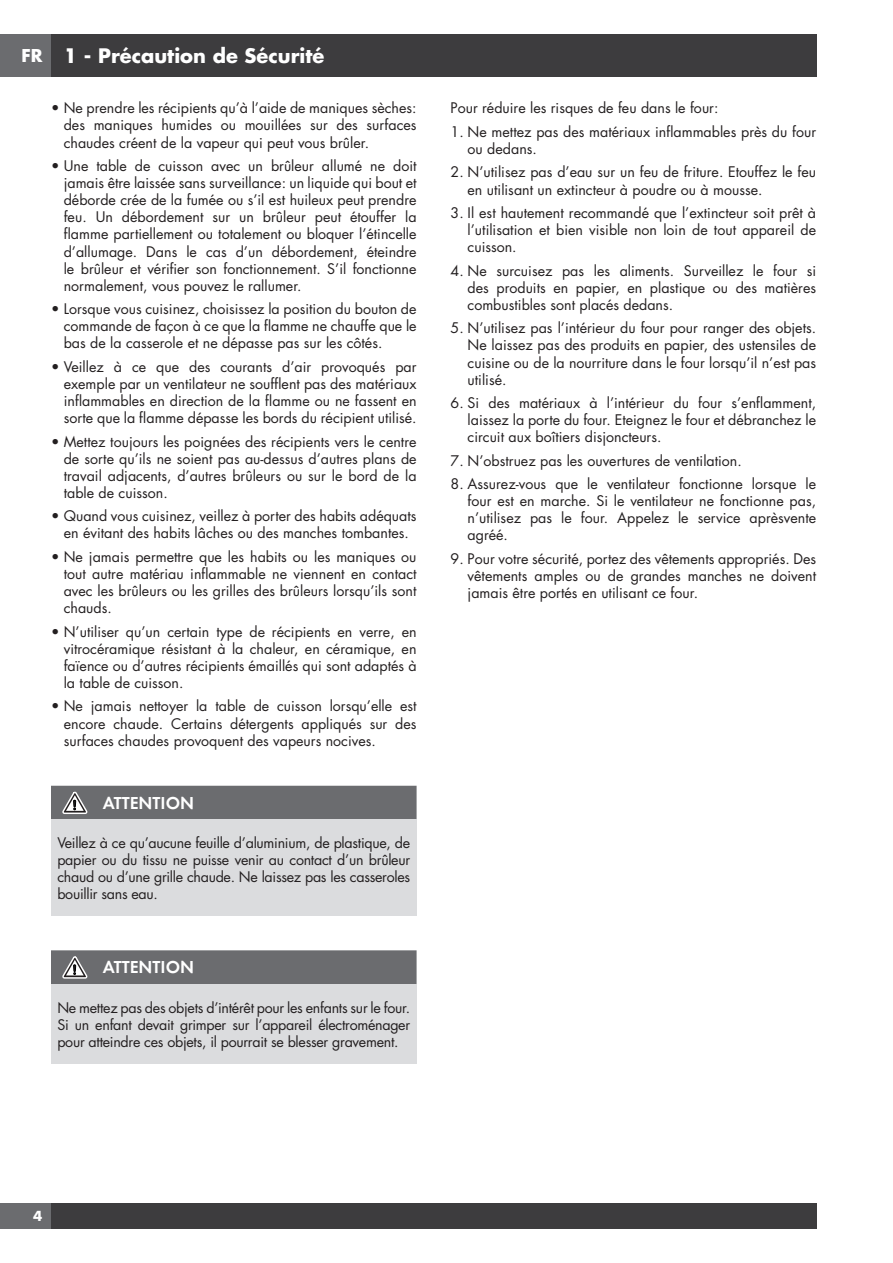
<style>
.page{position:relative;width:893px;height:1263px;background:#fff}
.page>*{position:absolute;margin:0;border:0;box-sizing:border-box;transform-origin:0 0}
.t1{font:700 19.5px "Futura";color:#fff}
.t2{font:18px "Futura Dem Bld";color:#fff}
.t3{font:700 17.25px "Futura";color:#fff}
.t4{font:14.25px/17.1px "Futura";color:#231f20;text-align:justify}
.t5{font:700 13.5px "Futura";color:#fff}
</style>
<div class="page">
<div style="left:0;top:34px;width:51px;height:43px;background:#6b6c6f"></div>
<div style="left:51px;top:34px;width:765px;height:43px;background:#3d3c3e"></div>
<div style="left:0;top:1203px;width:51px;height:26px;background:#6b6c6f"></div>
<div style="left:51px;top:1203px;width:765px;height:26px;background:#3d3c3e"></div>
<div style="left:51px;top:820px;width:366px;height:96px;background:#dbdcde"></div>
<div style="left:51px;top:786px;width:366px;height:34px;background:#6b6c6f"></div>
<div style="left:51px;top:984px;width:366px;height:80px;background:#dbdcde"></div>
<div style="left:51px;top:950px;width:366px;height:34px;background:#6b6c6f"></div>
<p class="t3" style="left:21px;top:48px;width:23px">FR</p>
<h1 class="t1" style="left:64px;top:47px;width:262px">1 - Précaution de Sécurité</h1>
<p class="t4" style="left:64px;top:101px;width:354px;text-indent:-13px">• Ne prendre les récipients qu’à l’aide de maniques sèches: des maniques humides ou mouillées sur des surfaces chaudes créent de la vapeur qui peut vous brûler.</p>
<p class="t4" style="left:64px;top:158px;width:354px;text-indent:-13px">• Une table de cuisson avec un brûleur allumé ne doit jamais être laissée sans surveillance: un liquide qui bout et déborde crée de la fumée ou s’il est huileux peut prendre feu. Un débordement sur un brûleur peut étouffer la flamme partiellement ou totalement ou bloquer l’étincelle d’allumage. Dans le cas d’un débordement, éteindre le brûleur et vérifier son fonctionnement. S’il fonctionne normalement, vous pouvez le rallumer.</p>
<p class="t4" style="left:64px;top:302px;width:354px;text-indent:-13px">• Lorsque vous cuisinez, choisissez la position du bouton de commande de façon à ce que la flamme ne chauffe que le bas de la casserole et ne dépasse pas sur les côtés.</p>
<p class="t4" style="left:64px;top:359px;width:354px;text-indent:-13px">• Veillez à ce que des courants d’air provoqués par exemple par un ventilateur ne soufflent pas des matériaux inflammables en direction de la flamme ou ne fassent en sorte que la flamme dépasse les bords du récipient utilisé.</p>
<p class="t4" style="left:64px;top:434px;width:354px;text-indent:-13px">• Mettez toujours les poignées des récipients vers le centre de sorte qu’ils ne soient pas au-dessus d’autres plans de travail adjacents, d’autres brûleurs ou sur le bord de la table de cuisson.</p>
<p class="t4" style="left:51px;top:509px;width:367px;text-align:center">• Quand vous cuisinez, veillez à porter des habits adéquats en évitant des habits lâches ou des manches tombantes.</p>
<p class="t4" style="left:64px;top:549px;width:354px;text-indent:-13px">• Ne jamais permettre que les habits ou les maniques ou tout autre matériau inflammable ne viennent en contact avec les brûleurs ou les grilles des brûleurs lorsqu’ils sont chauds.</p>
<p class="t4" style="left:64px;top:624px;width:354px;text-indent:-13px">• N’utiliser qu’un certain type de récipients en verre, en vitrocéramique résistant à la chaleur, en céramique, en faïence ou d’autres récipients émaillés qui sont adaptés à la table de cuisson.</p>
<p class="t4" style="left:64px;top:699px;width:354px;text-indent:-13px">• Ne jamais nettoyer la table de cuisson lorsqu’elle est encore chaude. Certains détergents appliqués sur des surfaces chaudes provoquent des vapeurs nocives.</p>
<p class="t2" style="left:103px;top:795px;width:93px">ATTENTION</p>
<p class="t4" style="left:57px;top:835px;width:354px">Veillez à ce qu’aucune feuille d’aluminium, de plastique, de papier ou du tissu ne puisse venir au contact d’un brûleur chaud ou d’une grille chaude. Ne laissez pas les casseroles bouillir sans eau.</p>
<p class="t2" style="left:103px;top:959px;width:93px">ATTENTION</p>
<p class="t4" style="left:57px;top:1000px;width:354px">Ne mettez pas des objets d’intérêt pour les enfants sur le four.<br>Si un enfant devait grimper sur l’appareil électroménager pour atteindre ces objets, il pourrait se blesser gravement.</p>
<p class="t4" style="left:451px;top:101px;width:269px">Pour réduire les risques de feu dans le four:</p>
<p class="t4" style="left:468px;top:124px;width:350px;text-indent:-17px">1. Ne mettez pas des matériaux inflammables près du four ou dedans.</p>
<p class="t4" style="left:468px;top:165px;width:350px;text-indent:-17px">2. N’utilisez pas d’eau sur un feu de friture. Etouffez le feu en utilisant un extincteur à poudre ou à mousse.</p>
<p class="t4" style="left:468px;top:205px;width:350px;text-indent:-17px">3. Il est hautement recommandé que l’extincteur soit prêt à l’utilisation et bien visible non loin de tout appareil de cuisson.</p>
<p class="t4" style="left:468px;top:263px;width:350px;text-indent:-17px">4. Ne surcuisez pas les aliments. Surveillez le four si des produits en papier, en plastique ou des matières combustibles sont placés dedans.</p>
<p class="t4" style="left:468px;top:321px;width:350px;text-indent:-17px">5. N’utilisez pas l’intérieur du four pour ranger des objets.<br>Ne laissez pas des produits en papier, des ustensiles de cuisine ou de la nourriture dans le four lorsqu’il n’est pas utilisé.</p>
<p class="t4" style="left:468px;top:395px;width:350px;text-indent:-17px">6. Si des matériaux à l’intérieur du four s’enflamment, laissez la porte du four. Eteignez le four et débranchez le circuit aux boîtiers disjoncteurs.</p>
<p class="t4" style="left:451px;top:453px;width:293px">7. N’obstruez pas les ouvertures de ventilation.</p>
<p class="t4" style="left:468px;top:477px;width:350px;text-indent:-17px">8. Assurez-vous que le ventilateur fonctionne lorsque le four est en marche. Si le ventilateur ne fonctionne pas, n’utilisez pas le four. Appelez le service aprèsvente agréé.</p>
<p class="t4" style="left:468px;top:551px;width:350px;text-indent:-17px">9. Pour votre sécurité, portez des vêtements appropriés. Des vêtements amples ou de grandes manches ne doivent jamais être portés en utilisant ce four.</p>
<p class="t5" style="left:33px;top:1210px;width:11px">4</p>
</div>
